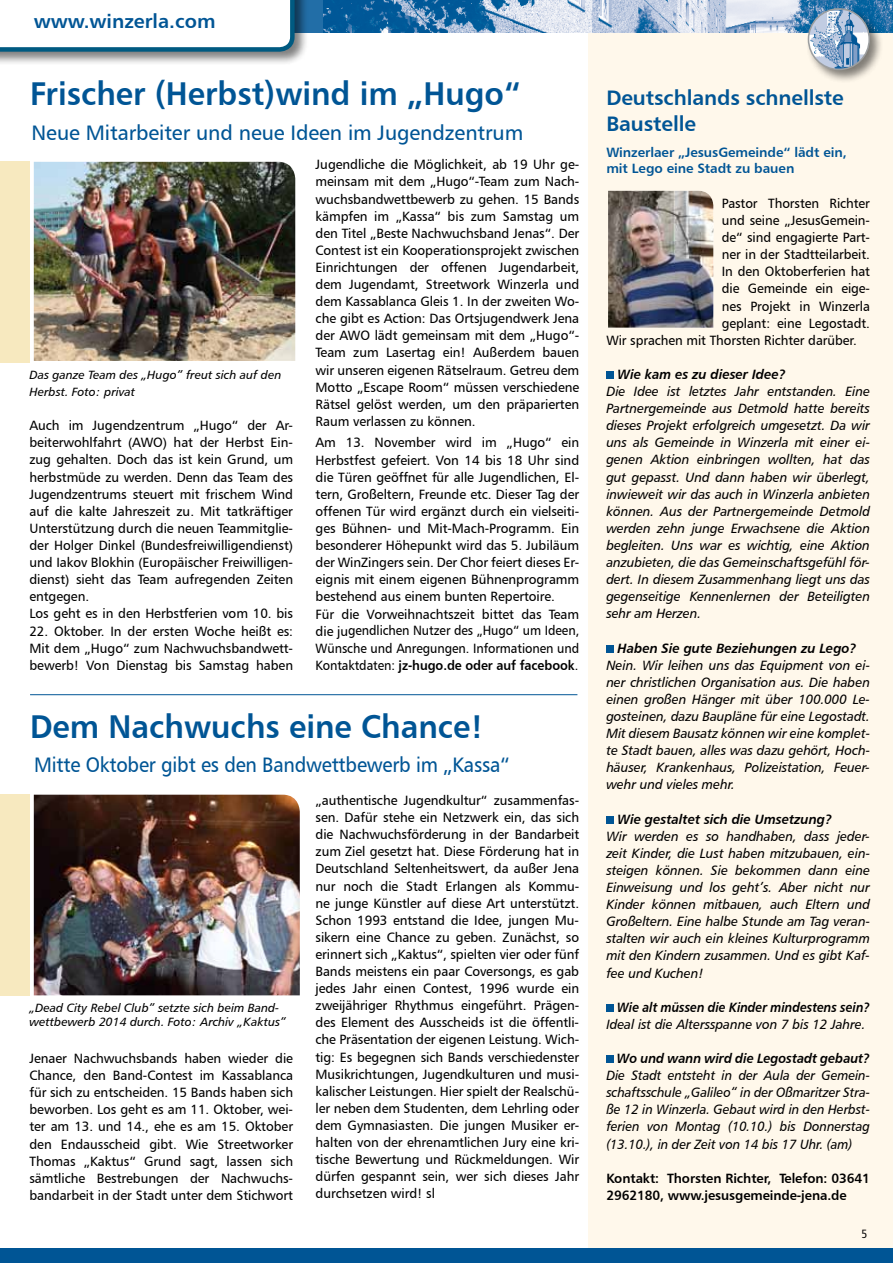
<style>
.page{position:relative;width:893px;height:1263px;background:#fff}
.page>*{position:absolute;margin:0;border:0;box-sizing:border-box;transform-origin:0 0}
.t1{font:33px "Humanist 777 BT Bold B";color:#005595;scale:.95 1}
.t2{font:21px "Humanist 777 BT Roman B";letter-spacing:-.01em;color:#005595;scale:.93 1}
.t3{font:21px "Humanist 777 BT Roman B";letter-spacing:-.01em;color:#005595}
.t4{font:21px/25.2px "Humanist 777 BT Bold B";letter-spacing:-.005em;color:#005595}
.t5{font:19.8px "Humanist 777 BT Bold B";color:#005595}
.t6{font:13.5px/17.1px "Humanist 777 BT Roman B";letter-spacing:-.005em;color:#000;text-align:justify}
.t7{font:13.5px/17.1px "Humanist 777 BT Italic B";letter-spacing:-.005em;color:#000;text-align:justify}
.t8{font:13.5px/17.1px "Humanist 777 BT Italic B";letter-spacing:-.005em;color:#000;text-align:justify;scale:.95 1}
.t9{font:13.5px "Humanist 777 BT Bold Italic B";letter-spacing:-.005em;color:#000}
.t10{font:13.5px/17.1px "Humanist 777 BT Bold B";letter-spacing:-.005em;color:#000}
.t11{font:13.5px/16.2px "Humanist 777 BT Bold B";letter-spacing:-.005em;color:#005595}
.t12{font:13.5px "Humanist 777 BT Bold B";letter-spacing:-.005em;color:#000;scale:.93 1}
.t13{font:13.5px "Humanist 777 BT Bold Italic B";letter-spacing:-.005em;color:#000;scale:.9 1}
.t14{font:12px/17.1px "Humanist 777 BT Italic B";color:#000}
.t15{font:12px "Humanist 777 BT Roman Condensed B";color:#000}
.s1{font-family:"Humanist 777 BT Roman B"}
</style>
<div class="page">
<div style="left:589px;top:27px;width:304px;height:1224px;background:#fff8eb"></div>
<img style="left:34px;top:162px;width:261px;height:199px">
<img style="left:34px;top:795px;width:266px;height:200px">
<div style="left:0;top:161px;width:29px;height:201px;background:#f7e9bf"></div>
<div style="left:0;top:795px;width:29px;height:201px;background:#f7e9bf"></div>
<div style="left:0;top:1249px;width:893px;height:14px;background:#005595"></div>
<div style="left:0;top:0;width:309px;height:65px;background:#000;opacity:.5"></div>
<svg style="left:0;top:0;width:295px;height:52px"></svg>
<div style="left:606px;top:371px;width:8px;height:8px;background:#005595"></div>
<div style="left:606px;top:645px;width:8px;height:7px;background:#005595"></div>
<div style="left:606px;top:816px;width:8px;height:8px;background:#005595"></div>
<div style="left:606px;top:1004px;width:8px;height:8px;background:#005595"></div>
<div style="left:606px;top:1055px;width:8px;height:8px;background:#005595"></div>
<img style="left:608px;top:191px;width:105px;height:137px">
<img style="left:323px;top:0;width:570px;height:33px">
<div style="left:806px;top:6px;width:78px;height:78px;background:#000;opacity:.5"></div>
<img style="left:808px;top:9px;width:61px;height:61px;border-radius:30px">
<div style="left:808px;top:8px;width:62px;height:62px;border:2px solid #9c9e9f;border-radius:50%"></div>
<img style="left:0;top:0;width:1px;height:33px">
<hr style="left:30px;top:694px;width:547px;height:1px;background:#005595">
<h3 class="t5" style="left:34px;top:9px;width:183px">www.winzerla.com</h3>
<h1 class="t1" style="left:30px;top:73px;width:518px">Frischer (Herbst)wind im „Hugo“</h1>
<h2 class="t3" style="left:32px;top:119px;width:493px">Neue Mitarbeiter und neue Ideen im Jugendzentrum</h2>
<p class="t14" style="left:29px;top:366px;width:253px">Das ganze Team des „Hugo“ freut sich auf den<br>Herbst. Foto: privat</p>
<p class="t6" style="left:29px;top:417px;width:265px;text-align:left">Auch im Jugendzentrum „Hugo“ der Ar&shy;beiterwohlfahrt (AWO) hat der Herbst Ein&shy;zug gehalten. Doch das ist kein Grund, um herbstmüde zu werden. Denn das Team des Jugendzentrums steuert mit frischem Wind auf die kalte Jahreszeit zu. Mit tatkräftiger U nterstützung durch die neuen Teammitglie&shy;der Holger Dinkel (Bundesfreiwilligendienst) und Iakov Blokhin (Europäischer Freiwilligen&shy;dienst) sieht das Team aufregenden Zeiten entgegen.<br>Los geht es in den Herbstferien vom 10. bis</p>
<p class="t6" style="left:29px;top:622px;width:265px">22. Oktober. I n der ersten Woche heißt es:<br>Mit dem „Hugo“ zum Nachwuchsbandwett&shy;bewerb! Von Dienstag bis Samstag haben</p>
<p class="t6" style="left:316px;top:156px;width:265px">Jugendliche die Möglichkeit, ab 19 U hr ge&shy;meinsam mit dem „Hugo“-Team zum Nach&shy;wuchsbandwettbewerb zu gehen. 15 Bands kämpfen im „Kassa“ bis zum Samstag um den Titel „Beste Nachwuchsband Jenas“. Der Contest ist ein Kooperationsprojekt zwischen Einrichtungen der offenen Jugendarbeit, dem Jugendamt, Streetwork Winzerla und dem Kassablanca Gleis 1. I n der zweiten Wo&shy;che gibt es Action: Das Ortsjugendwerk Jena der AWO lädt gemeinsam mit dem „Hugo“- Team zum Lasertag ein! Außerdem bauen wir unseren eigenen Rätselraum. Getreu dem Motto „Escape Room“ müssen verschiedene Rätsel gelöst werden, um den präparierten Raum verlassen zu können.</p>
<p class="t6" style="left:316px;top:434px;width:265px;text-align:left">Am 13. November wird im „Hugo“ ein Herbstfest gefeiert. Von 14 bis 18 U hr sind die Türen geöffnet für alle Jugendlichen, El&shy;tern, Großeltern, Freunde etc. Dieser Tag der offenen Tür wird ergänzt durch ein vielseiti&shy;ges Bühnen- und Mit-Mach-Programm. Ein besonderer Höhepunkt wird das 5. Jubiläum der WinZingers sein. Der Chor feiert dieses Er&shy;eignis mit einem eigenen Bühnenprogramm bestehend aus einem bunten Repertoire.<br>Für die Vorweihnachtszeit bittet das Team die jugendlichen N utzer des „Hugo“ um Ideen, Wünsche und Anregungen. I nformationen und</p>
<p class="t12" style="left:316px;top:656px;width:284px"><span class="s1">Kontaktdaten:</span> jz-hugo.de oder auf facebook<span class="s1">.</span></p>
<h1 class="t1" style="left:30px;top:706px;width:479px">Dem Nachwuchs eine Chance!</h1>
<h2 class="t2" style="left:34px;top:752px;width:513px">Mitte Oktober gibt es den Bandwettbewerb im „Kassa“</h2>
<p class="t14" style="left:29px;top:1000px;width:258px;line-height:14.4px">„Dead City Rebel Club“ setzte sich beim Band&shy;wettbewerb 2014 durch. Foto: Archiv „Kaktus“</p>
<p class="t6" style="left:29px;top:1049px;width:265px">Jenaer Nachwuchsbands haben wieder die Chance, den Band-Contest im Kassablanca für sich zu entscheiden. 15 Bands haben sich beworben. Los geht es am 11. Oktober, wei&shy;ter am 13. und 14., ehe es am 15. Oktober den Endausscheid gibt. Wie Streetworker Thomas „Kaktus“ Grund sagt, lassen sich sämtliche Bestrebungen der Nachwuchs&shy;bandarbeit in der Stadt unter dem Stichwort</p>
<p class="t6" style="left:315px;top:791px;width:265px">„authentische Jugendkultur“ zusammenfas&shy;sen. Dafür stehe ein Netzwerk ein, das sich die Nachwuchsförderung in der Bandarbeit zum Ziel gesetzt hat. Diese Förderung hat in Deutschland Seltenheitswert, da außer Jena nur noch die Stadt Erlangen als Kommu&shy;ne junge Künstler auf diese Art unterstützt.<br>Schon 1993 entstand die Idee, jungen Mu&shy;sikern eine Chance zu geben. Zunächst, so erinnert sich „Kaktus“, spielten vier oder fünf Bands meistens ein paar Coversongs, es gab jedes Jahr einen Contest, 1996 wurde ein zweijähriger Rhythmus eingeführt. Prägen&shy;des Element des Ausscheids ist die öffentli&shy;che Präsentation der eigenen Leistung. Wich&shy;tig: Es begegnen sich Bands verschiedenster Musikrichtungen, Jugendkulturen und musi&shy;kalischer Leistungen. Hier spielt der Realschü&shy;ler neben dem Studenten, dem Lehrling oder dem Gymnasiasten. Die jungen Musiker er&shy;halten von der ehrenamtlichen Jury eine kri&shy;tische Bewertung und Rückmeldungen. Wir dürfen gespannt sein, wer sich dieses Jahr durchsetzen wird! sl</p>
<h2 class="t4" style="left:606px;top:85px;width:239px">Deutschlands schnellste<br>Baustelle</h2>
<p class="t11" style="left:606px;top:143px;width:242px">Winzerlaer „JesusGemeinde“ lädt ein, mit Lego eine Stadt zu bauen</p>
<p class="t6" style="left:722px;top:194px;width:150px">Pastor Thorsten Richter</p>
<p class="t6" style="left:722px;top:212px;width:150px">und seine „JesusGemein-</p>
<p class="t6" style="left:722px;top:229px;width:150px">de“ sind engagierte Part-</p>
<p class="t6" style="left:722px;top:246px;width:150px">ner in der Stadtteilarbeit.</p>
<p class="t6" style="left:722px;top:263px;width:150px">I n den Oktoberferien hat</p>
<p class="t6" style="left:722px;top:280px;width:150px">die Gemeinde ein eige-</p>
<p class="t6" style="left:722px;top:297px;width:150px">nes Projekt in Winzerla</p>
<p class="t6" style="left:722px;top:314px;width:150px">geplant: eine Legostadt.</p>
<p class="t6" style="left:606px;top:331px;width:252px">Wir sprachen mit Thorsten Richter darüber.</p>
<p class="t9" style="left:617px;top:366px;width:170px">Wie kam es zu dieser Idee?</p>
<p class="t7" style="left:606px;top:382px;width:265px">Die Idee ist letztes Jahr entstanden. Eine Partnergemeinde aus Detmold hatte bereits dieses Projekt erfolgreich umgesetzt. Da wir uns als Gemeinde in Winzerla mit einer ei&shy;genen Aktion einbringen wollten, hat das gut gepasst. Und dann haben wir überlegt, inwieweit wir das auch in Winzerla anbieten können. Aus der Partnergemeinde Detmold werden zehn junge Erwachsene die Aktion begleiten. Uns war es wichtig, eine Aktion anzubieten, die das Gemeinschaftsgefühl för&shy;dert. In diesem Zusammenhang liegt uns das gegenseitige Kennenlernen der Beteiligten sehr am Herzen.</p>
<p class="t9" style="left:617px;top:639px;width:241px">Haben Sie gute Beziehungen zu Lego?</p>
<p class="t7" style="left:606px;top:656px;width:265px">Nein. Wir leihen uns das Equipment von ei&shy;ner christlichen Organisation aus. Die haben einen großen Hänger mit über 100.000 Le&shy;gosteinen, dazu Baupläne für eine Legostadt.<br>Mit diesem Bausatz können wir eine komplet&shy;te Stadt bauen, alles was dazu gehört, Hoch&shy;häuser, Krankenhaus, Polizeistation, Feuer&shy;wehr und vieles mehr.</p>
<p class="t9" style="left:617px;top:810px;width:216px">Wie gestaltet sich die Umsetzung?</p>
<p class="t7" style="left:606px;top:827px;width:265px">Wir werden es so handhaben, dass jeder&shy;zeit Kinder, die Lust haben mitzubauen, ein&shy;steigen können. Sie bekommen dann eine Einweisung und los geht’s. Aber nicht nur Kinder können mitbauen, auch Eltern und Großeltern. Eine halbe Stunde am Tag veran&shy;stalten wir auch ein kleines Kulturprogramm mit den Kindern zusammen. Und es gibt Kaf&shy;fee und Kuchen!</p>
<p class="t13" style="left:617px;top:998px;width:282px">Wie alt müssen die Kinder mindestens sein?</p>
<p class="t7" style="left:606px;top:1015px;width:261px">Ideal ist die Altersspanne von 7 bis 12 Jahre.</p>
<p class="t9" style="left:617px;top:1050px;width:255px">Wo und wann wird die Legostadt gebaut?</p>
<p class="t8" style="left:606px;top:1066px;width:279px">Die Stadt entsteht in der Aula der Gemein&shy;schaftsschule „Galileo“ in der Oßmaritzer Stra&shy;ße 12 in Winzerla. Gebaut wird in den Herbst&shy;ferien von Montag (10.10.) bis Donnerstag (13.10.), in der Zeit von 14 bis 17 Uhr. (am)</p>
<p class="t10" style="left:606px;top:1169px;width:265px">Kontakt: Thorsten Richter, Telefon: 03641<br>2962180, www.jesusgemeinde-jena.de</p>
<p class="t15" style="left:861px;top:1226px;width:7px">5</p>
</div>
